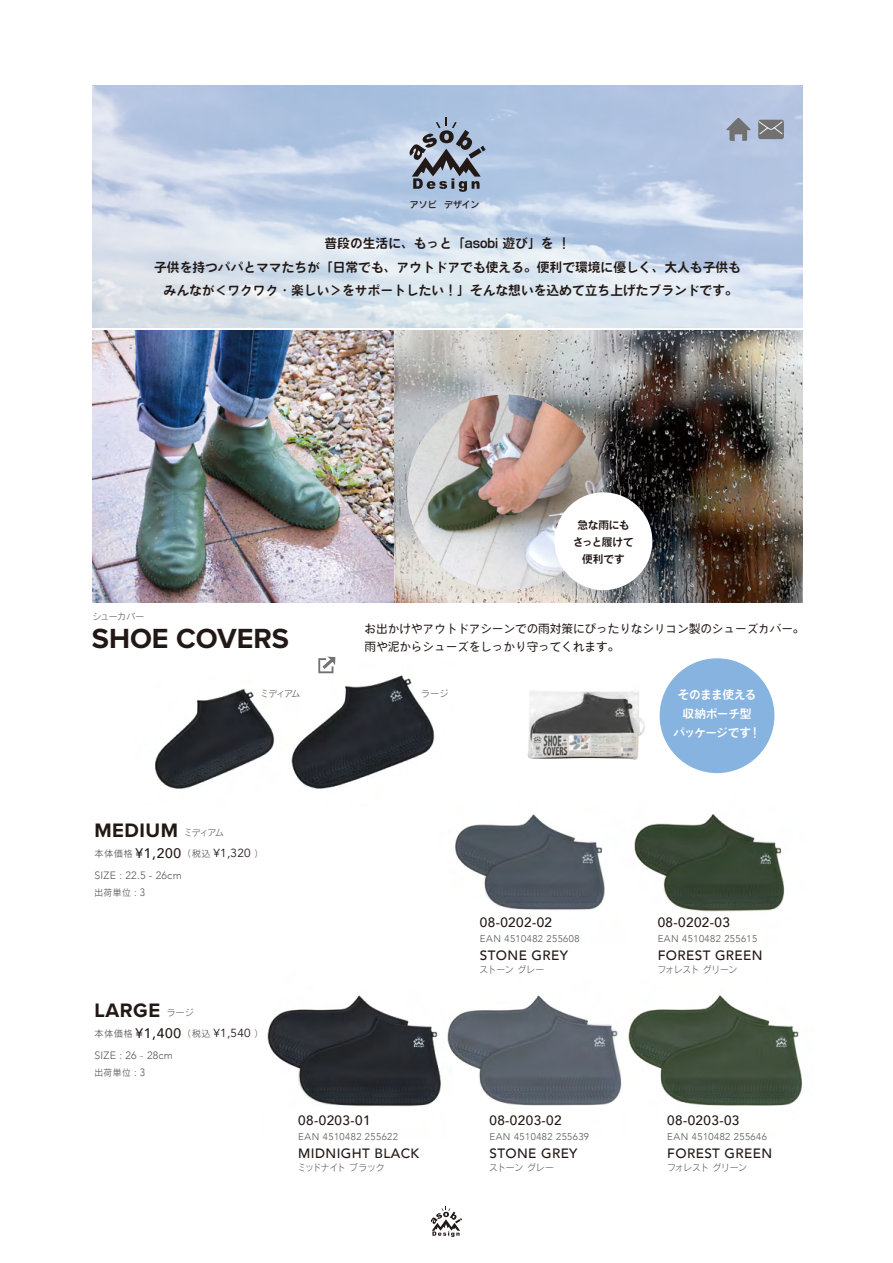
<style>
.page{position:relative;width:893px;height:1263px;background:#fff}
.page>*{position:absolute;margin:0;border:0;box-sizing:border-box;transform-origin:0 0}
.t1{font:700 28.65px "Proxima Nova";color:#221815}
.t2{font:700 20.25px "Proxima Nova";letter-spacing:.025em;color:#221815}
.t3{font:500 13.5px "Avenir";letter-spacing:.03em;color:#221815}
.t4{font:12.75px/24.5px "VDL V7 Maru Gothic Bold";color:#221815;text-align:center}
.t5{font:11.7px/18px "VDL V7 Maru Gothic Medium";letter-spacing:-.01em;color:#221815}
.t6{font:11.7px/19.2px "VDL V7 Maru Gothic Bold";letter-spacing:-.03em;color:#fff;text-align:center}
.t7{font:300 10.65px "Avenir";letter-spacing:.025em;color:#595757}
.t8{font:10.65px/17px "VDL V7 Maru Gothic Bold";letter-spacing:-.005em;color:#221815;text-align:center}
.t9{font:300 9.75px "Avenir";letter-spacing:.05em;color:#595757}
.t10{font:9.3px "Rodin Pro M";letter-spacing:-.02em;color:#595757;scale:.95 1}
.t11{font:9.3px "Rodin Pro M";letter-spacing:-.02em;color:#595757}
.t12{font:9.3px "Rodin Pro M";letter-spacing:-.04em;color:#595757;scale:.95 1}
.t13{font:9.3px "Rodin Pro DB";letter-spacing:.02em;color:#221815;scale:.95 1}
.s1{font-family:"Avenir";font-weight:500;font-size:13.8px;color:#221815}
.s2{font-family:"Avenir";font-size:11.7px;color:#221815}
.s3{font-family:"Avenir";font-weight:300;font-size:10.65px}
.s4{font-family:"Koz Min Pro";font-weight:400}
</style>
<div class="page">
<img style="left:640px;top:814px;width:145px;height:98px">
<img style="left:455px;top:814px;width:185px;height:96px">
<img style="left:267px;top:995px;width:174px;height:112px">
<img style="left:648px;top:995px;width:154px;height:111px">
<img style="left:447px;top:995px;width:201px;height:111px">
<img style="left:93px;top:331px;width:710px;height:272px">
<img style="left:155px;top:661px;width:280px;height:128px">
<img style="left:527px;top:691px;width:118px;height:69px">
<img style="left:407px;top:394px;width:196px;height:196px;border-radius:98px">
<div style="left:555px;top:492px;width:97px;height:98px;background:#fff;border-radius:50%"></div>
<svg style="left:431px;top:1206px;width:31px;height:31px"></svg>
<img style="left:93px;top:85px;width:710px;height:242px">
<svg style="left:409px;top:118px;width:77px;height:74px;background:#8b97aa"></svg>
<div style="left:660px;top:658px;width:114px;height:115px;background:#86b3e0;border-radius:50%"></div>
<div style="left:758px;top:120px;width:26px;height:19px;background:#727171;border-radius:2px"></div>
<svg style="left:759px;top:121px;width:24px;height:13px"></svg>
<svg style="left:726px;top:118px;width:25px;height:23px"></svg>
<svg style="left:318px;top:657px;width:17px;height:16px"></svg>
<p class="t13" style="left:410px;top:199px;width:74px">アソビ デザイン</p>
<p class="t4" style="left:154px;top:230px;width:588px">普段の生活に、もっと「asobi 遊び」を ！<br>子供を持つパパとママたちが「日常でも、アウトドアでも使える。便利で環境に優しく、大人も子供も</p>
<p class="t4" style="left:164px;top:277px;width:576px">みんなが＜ワクワク・楽しい＞をサポートしたい ! 」そんな想いを込めて立ち上げたブランドです。</p>
<p class="t10" style="left:92px;top:610px;width:56px">シューカバー</p>
<h1 class="t1" style="left:92px;top:617px;width:199px">SHOE COVERS</h1>
<p class="t10" style="left:260px;top:687px;width:44px">ミディアム</p>
<h2 class="t2" style="left:94px;top:815px;width:85px">MEDIUM</h2>
<p class="t10" style="left:184px;top:827px;width:44px">ミディアム</p>
<p class="t11" style="left:94px;top:847px;width:171px">本体価格 <span class="s1">¥1,200</span>（税込 <span class="s2">¥1,320</span> ）</p>
<p class="t7" style="left:94px;top:869px;width:89px">SIZE : 22.5 - 26cm</p>
<p class="t10" style="left:94px;top:886px;width:55px">出荷単位 <span class="s3">: 3</span></p>
<h2 class="t2" style="left:94px;top:995px;width:67px">LARGE</h2>
<p class="t10" style="left:167px;top:1006px;width:30px">ラージ</p>
<p class="t11" style="left:94px;top:1027px;width:171px">本体価格 <span class="s1">¥1,400</span>（税込 <span class="s2">¥1,540</span> ）</p>
<p class="t7" style="left:94px;top:1048px;width:80px">SIZE : 26 <span class="s4">-</span> 28cm</p>
<p class="t10" style="left:94px;top:1066px;width:55px">出荷単位 <span class="s3">: 3</span></p>
<p class="t8" style="left:573px;top:516px;width:62px">急な雨にもさっと履けて便利です</p>
<p class="t5" style="left:365px;top:619px;width:442px">お出かけやアウトドアシーンでの雨対策にぴったりなシリコン製のシューズカバー。雨や泥からシューズをしっかり守ってくれます。</p>
<p class="t6" style="left:673px;top:684px;width:89px">そのまま使える収納ポーチ型<br>パッケージです！</p>
<p class="t10" style="left:421px;top:687px;width:30px">ラージ</p>
<p class="t3" style="left:480px;top:911px;width:74px">08-0202-02</p>
<p class="t9" style="left:480px;top:933px;width:101px">EAN 4510482 255608</p>
<p class="t3" style="left:480px;top:944px;width:90px">STONE GREY</p>
<p class="t10" style="left:480px;top:963px;width:70px">ストーン グレー</p>
<p class="t3" style="left:658px;top:911px;width:74px">08-0202-03</p>
<p class="t9" style="left:658px;top:933px;width:101px">EAN 4510482 255615</p>
<p class="t3" style="left:658px;top:944px;width:106px">FOREST GREEN</p>
<p class="t10" style="left:657px;top:963px;width:86px">フォレスト グリーン</p>
<p class="t3" style="left:298px;top:1109px;width:74px">08-0203-01</p>
<p class="t9" style="left:298px;top:1131px;width:101px">EAN 4510482 255622</p>
<p class="t3" style="left:298px;top:1142px;width:123px">MIDNIGHT BLACK</p>
<p class="t12" style="left:298px;top:1161px;width:93px">ミッドナイト ブラック</p>
<p class="t3" style="left:489px;top:1109px;width:74px">08-0203-02</p>
<p class="t9" style="left:489px;top:1131px;width:101px">EAN 4510482 255639</p>
<p class="t3" style="left:489px;top:1142px;width:90px">STONE GREY</p>
<p class="t10" style="left:489px;top:1161px;width:70px">ストーン グレー</p>
<p class="t3" style="left:667px;top:1109px;width:74px">08-0203-03</p>
<p class="t9" style="left:667px;top:1131px;width:101px">EAN 4510482 255646</p>
<p class="t3" style="left:667px;top:1142px;width:106px">FOREST GREEN</p>
<p class="t10" style="left:667px;top:1161px;width:86px">フォレスト グリーン</p>
</div>
